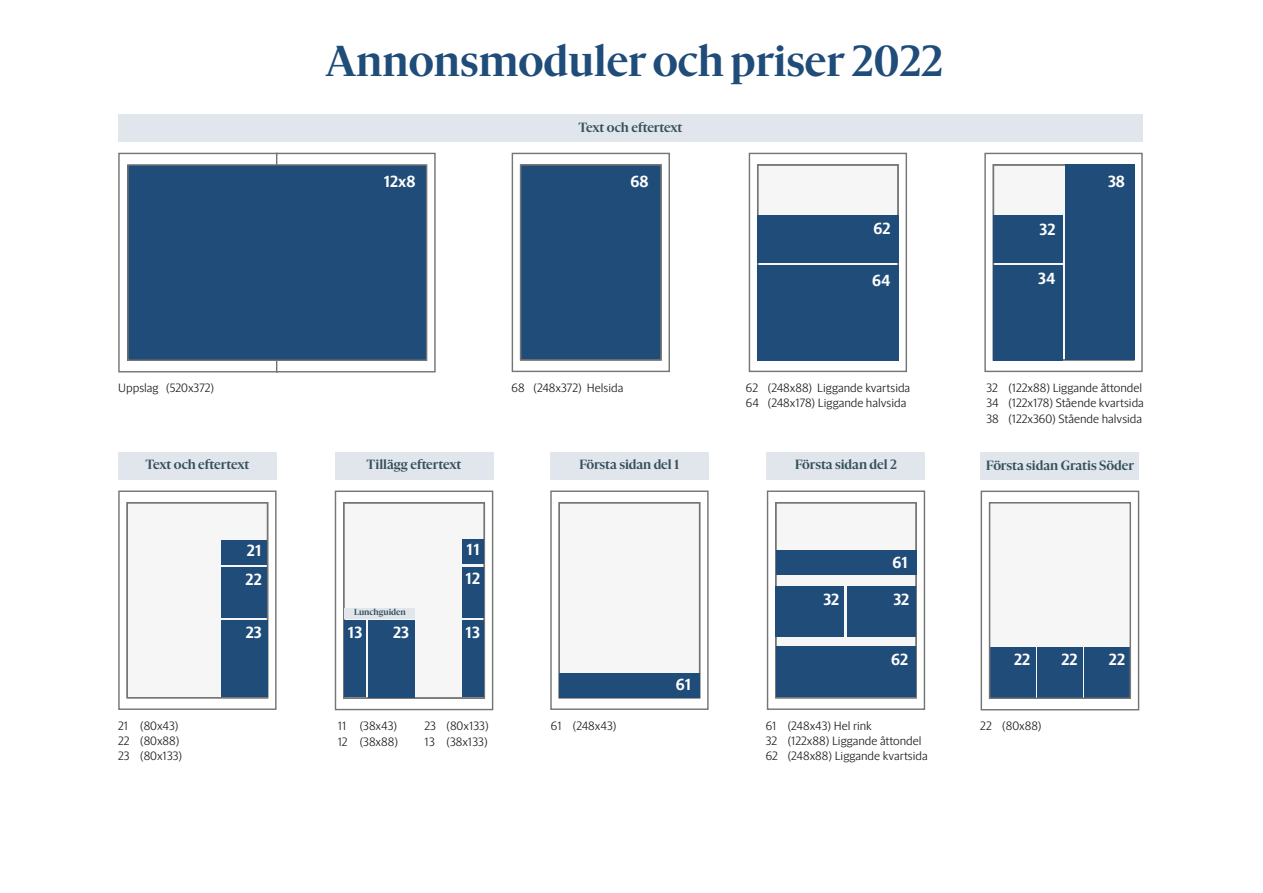
<style>
.page{position:relative;width:1263px;height:893px;background:#fff}
.page>*{position:absolute;margin:0;border:0;box-sizing:border-box;transform-origin:0 0}
.t1{font:700 44.4px "Gothia GP Serif";color:#1f4c79}
.t2{font:700 16.5px/29.1px "Gothia GP Sans";color:#fff}
.t3{font:700 13.8px "Gothia GP Serif";letter-spacing:-.005em;color:#36505d}
.t4{font:700 13.65px "Gothia GP Serif";letter-spacing:-.005em;color:#36505d}
.t5{font:300 12.3px/15.1px "Gothia GP Sans";color:#1d1d1b}
.t6{font:700 9px "Gothia GP Serif";letter-spacing:-.005em;color:#36505d}
</style>
<div class="page">
<div style="left:984px;top:153px;width:159px;height:219px;background:#fff;border:1px solid #757574"></div>
<div style="left:993px;top:164px;width:141px;height:197px;background:#f6f6f6"></div>
<div style="left:993px;top:215px;width:69px;height:47px;background:#1f4c79"></div>
<div style="left:993px;top:265px;width:69px;height:95px;background:#1f4c79"></div>
<div style="left:1065px;top:164px;width:69px;height:196px;background:#1f4c79"></div>
<div style="left:749px;top:153px;width:158px;height:219px;background:#fff;border:1px solid #757574"></div>
<div style="left:757px;top:164px;width:142px;height:197px;background:#f6f6f6"></div>
<div style="left:757px;top:164px;width:142px;height:197px;border:1px solid #757574"></div>
<div style="left:757px;top:215px;width:142px;height:47px;background:#1f4c79"></div>
<div style="left:757px;top:265px;width:142px;height:95px;background:#1f4c79"></div>
<div style="left:512px;top:153px;width:158px;height:219px;background:#fff;border:1px solid #757574"></div>
<div style="left:520px;top:164px;width:142px;height:197px;background:#1f4c79;border:1px solid #757574"></div>
<div style="left:118px;top:153px;width:160px;height:219px;background:#fff;border:1px solid #757574"></div>
<div style="left:276px;top:153px;width:160px;height:219px;background:#fff;border:1px solid #757574"></div>
<div style="left:127px;top:165px;width:300px;height:195px;background:#1f4c79"></div>
<div style="left:127px;top:164px;width:300px;height:197px;border:1px solid #757574"></div>
<div style="left:118px;top:115px;width:1025px;height:27px;background:#e0e6ec"></div>
<div style="left:118px;top:490px;width:159px;height:220px;background:#fff;border:1px solid #757574"></div>
<div style="left:126px;top:502px;width:142px;height:196px;background:#f6f6f6"></div>
<div style="left:126px;top:502px;width:142px;height:196px;border:1px solid #757574"></div>
<div style="left:221px;top:567px;width:46px;height:51px;background:#1f4c79"></div>
<div style="left:221px;top:540px;width:46px;height:24px;background:#1f4c79"></div>
<div style="left:221px;top:620px;width:47px;height:77px;background:#1f4c79"></div>
<div style="left:118px;top:452px;width:159px;height:27px;background:#e0e6ec"></div>
<div style="left:335px;top:491px;width:158px;height:219px;background:#fff;border:1px solid #757574"></div>
<div style="left:343px;top:502px;width:142px;height:197px;background:#f6f6f6"></div>
<div style="left:343px;top:502px;width:142px;height:197px;border:1px solid #757574"></div>
<div style="left:462px;top:567px;width:21px;height:50px;background:#1f4c79"></div>
<div style="left:462px;top:539px;width:21px;height:25px;background:#1f4c79"></div>
<div style="left:462px;top:620px;width:21px;height:77px;background:#1f4c79"></div>
<div style="left:335px;top:452px;width:158px;height:27px;background:#e0e6ec"></div>
<div style="left:345px;top:620px;width:21px;height:77px;background:#1f4c79"></div>
<div style="left:368px;top:620px;width:47px;height:77px;background:#1f4c79"></div>
<div style="left:345px;top:608px;width:70px;height:11px;background:#e0e6ec"></div>
<div style="left:550px;top:490px;width:159px;height:220px;background:#fff;border:1px solid #757574"></div>
<div style="left:558px;top:502px;width:142px;height:196px;background:#f6f6f6"></div>
<div style="left:558px;top:502px;width:142px;height:196px;border:1px solid #757574"></div>
<div style="left:559px;top:673px;width:141px;height:25px;background:#1f4c79"></div>
<div style="left:550px;top:452px;width:159px;height:27px;background:#e0e6ec"></div>
<div style="left:767px;top:490px;width:158px;height:220px;background:#fff;border:1px solid #757574"></div>
<div style="left:775px;top:502px;width:142px;height:196px;background:#f6f6f6"></div>
<div style="left:775px;top:502px;width:142px;height:196px;border:1px solid #757574"></div>
<div style="left:776px;top:647px;width:139px;height:50px;background:#1f4c79"></div>
<div style="left:776px;top:550px;width:140px;height:25px;background:#1f4c79"></div>
<div style="left:847px;top:587px;width:68px;height:50px;background:#1f4c79"></div>
<div style="left:776px;top:587px;width:68px;height:50px;background:#1f4c79"></div>
<div style="left:767px;top:452px;width:158px;height:27px;background:#e0e6ec"></div>
<div style="left:990px;top:503px;width:140px;height:195px;background:#f6f6f6"></div>
<div style="left:1037px;top:647px;width:46px;height:51px;background:#1f4c79"></div>
<div style="left:990px;top:647px;width:45px;height:51px;background:#1f4c79"></div>
<div style="left:1084px;top:647px;width:46px;height:51px;background:#1f4c79"></div>
<div style="left:981px;top:491px;width:158px;height:219px;border:1px solid #757574"></div>
<div style="left:981px;top:452px;width:158px;height:27px;background:#e0e6ec"></div>
<div style="left:989px;top:502px;width:142px;height:197px;border:1px solid #757574"></div>
<h1 class="t1" style="left:325px;top:35px;width:619px">Annonsmoduler och priser 2022</h1>
<h2 class="t2" style="left:384px;top:167px;width:33px">12x8</h2>
<p class="t4" style="left:578px;top:120px;width:106px">Text och eftertext</p>
<h2 class="t2" style="left:630px;top:167px;width:20px">68</h2>
<h2 class="t2" style="left:873px;top:214px;width:19px">62</h2>
<h2 class="t2" style="left:872px;top:266px;width:20px">64</h2>
<p class="t5" style="left:118px;top:381px;width:98px">Uppslag (520x372)</p>
<p class="t5" style="left:746px;top:381px;width:166px">62 (248x88) Liggande kvartsida<br>64 (248x178) Liggande halvsida</p>
<p class="t5" style="left:512px;top:381px;width:113px">68 (248x372) Helsida</p>
<p class="t4" style="left:145px;top:457px;width:106px">Text och eftertext</p>
<p class="t3" style="left:367px;top:457px;width:96px">Tillägg eftertext</p>
<p class="t4" style="left:579px;top:457px;width:101px">Första sidan del 1</p>
<p class="t4" style="left:795px;top:457px;width:103px">Första sidan del 2</p>
<h2 class="t2" style="left:246px;top:536px;width:18px">21<br>22</h2>
<h2 class="t2" style="left:467px;top:535px;width:15px">11</h2>
<h2 class="t2" style="left:466px;top:563px;width:16px">12</h2>
<h2 class="t2" style="left:892px;top:548px;width:17px">61</h2>
<h2 class="t2" style="left:823px;top:585px;width:17px">32</h2>
<h2 class="t2" style="left:893px;top:585px;width:17px">32</h2>
<p class="t6" style="left:354px;top:607px;width:53px">Lunchguiden</p>
<h2 class="t2" style="left:246px;top:617px;width:17px">23</h2>
<h2 class="t2" style="left:348px;top:618px;width:16px">13</h2>
<h2 class="t2" style="left:393px;top:617px;width:17px">23</h2>
<h2 class="t2" style="left:465px;top:618px;width:16px">13</h2>
<h2 class="t2" style="left:891px;top:645px;width:19px">62</h2>
<h2 class="t2" style="left:676px;top:670px;width:17px">61</h2>
<p class="t5" style="left:118px;top:718px;width:66px">21 (80x43)<br>22 (80x88)<br>23 (80x133)</p>
<p class="t5" style="left:338px;top:719px;width:62px">11 (38x43)<br>12 (38x88)</p>
<p class="t5" style="left:424px;top:719px;width:66px">23 (80x133)<br>13 (38x133)</p>
<p class="t5" style="left:551px;top:718px;width:67px">61 (248x43)</p>
<p class="t5" style="left:766px;top:718px;width:163px">61 (248x43) Hel rink<br>32 (122x88) Liggande åttondel<br>62 (248x88) Liggande kvartsida</p>
<h2 class="t2" style="left:1039px;top:215px;width:17px">32</h2>
<h2 class="t2" style="left:1038px;top:264px;width:19px">34</h2>
<h2 class="t2" style="left:1108px;top:166px;width:18px">38</h2>
<p class="t5" style="left:986px;top:381px;width:159px">32 (122x88) Liggande åttondel<br>34 (122x178) Stående kvartsida<br>38 (122x360) Stående halvsida</p>
<p class="t3" style="left:986px;top:457px;width:149px">Första sidan Gratis Söder</p>
<h2 class="t2" style="left:1014px;top:645px;width:18px">22</h2>
<h2 class="t2" style="left:1061px;top:645px;width:18px">22</h2>
<h2 class="t2" style="left:1109px;top:645px;width:18px">22</h2>
<p class="t5" style="left:980px;top:719px;width:63px">22 (80x88)</p>
</div>
